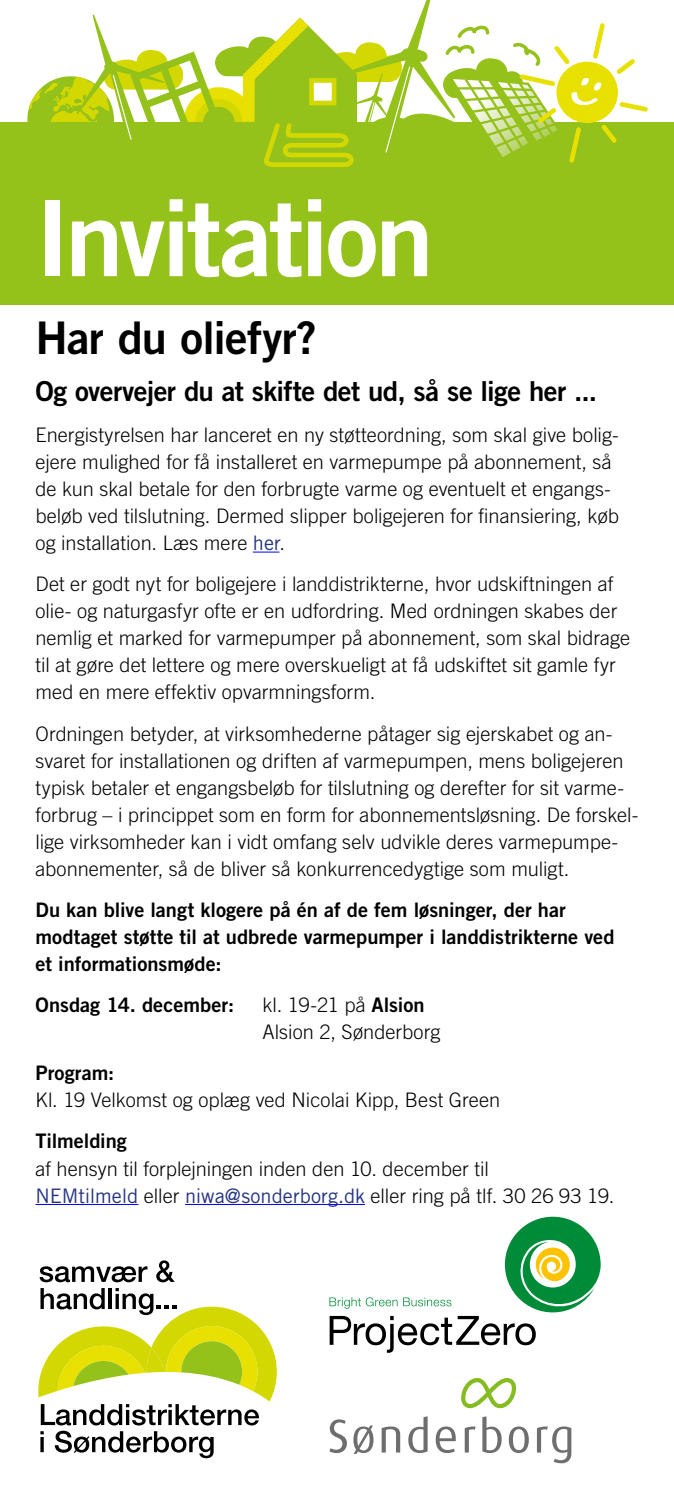
<style>
.page{position:relative;width:674px;height:1489px;background:#fff}
.page>*{position:absolute;margin:0;border:0;box-sizing:border-box;transform-origin:0 0}
.t1{font:105px "Trade Gothic LT Std Bd 2";letter-spacing:-.035em;color:#fff}
.t2{font:45px "Trade Gothic LT Std Bd 2";letter-spacing:-.015em;color:#000}
.t3{font:27.5px "Trade Gothic LT Std Bd 2";letter-spacing:-.02em;color:#000}
.t4{font:300 20px/27px "Trade Gothic LT Std";color:#000}
.t5{font:20px/27px "Trade Gothic LT Std Bd 2";letter-spacing:.005em;color:#000}
.s1{font-weight:400;color:#243282}
.s2{font-family:"Trade Gothic LT Std Bd 2";font-weight:400}
</style>
<div class="page">
<svg style="left:38px;top:1260px;width:239px;height:197px"></svg>
<svg style="left:461px;top:1378px;width:55px;height:29px"></svg>
<svg style="left:329px;top:1419px;width:18px;height:33px"></svg>
<svg style="left:381px;top:1426px;width:19px;height:26px"></svg>
<svg style="left:464px;top:1426px;width:11px;height:26px"></svg>
<svg style="left:508px;top:1426px;width:20px;height:26px"></svg>
<svg style="left:537px;top:1426px;width:34px;height:37px"></svg>
<svg style="left:435px;top:1426px;width:20px;height:26px"></svg>
<svg style="left:482px;top:1416px;width:19px;height:36px"></svg>
<svg style="left:353px;top:1425px;width:20px;height:28px"></svg>
<svg style="left:408px;top:1416px;width:19px;height:36px"></svg>
<svg style="left:329px;top:1216px;width:271px;height:136px"></svg>
<div style="left:0;top:122px;width:673px;height:183px;background:#94c11a"></div>
<svg style="left:27px;top:0;width:621px;height:167px"></svg>
<svg style="left:253px;top:551px;width:26px;height:1px"></svg>
<hr style="left:35px;top:1203px;width:103px;height:1px;background:#00f">
<hr style="left:185px;top:1203px;width:180px;height:1px;background:#00f">
<h1 class="t1" style="left:35px;top:173px;width:399px">Invitation</h1>
<h2 class="t2" style="left:35px;top:310px;width:282px">Har du oliefyr?</h2>
<h3 class="t3" style="left:35px;top:374px;width:563px">Og overvejer du at skifte det ud, så se lige her ...</h3>
<p class="t4" style="left:35px;top:421px;width:584px">Energistyrelsen har lanceret en ny støtteordning, som skal give bolig&shy;ejere mulighed for få installeret en varmepumpe på abonnement, så de kun skal betale for den forbrugte varme og eventuelt et engangs&shy;beløb ved tilslutning. Dermed slipper boligejeren for finansiering, køb og installation. Læs mere <span class="s1">her</span>.</p>
<p class="t4" style="left:35px;top:570px;width:596px">Det er godt nyt for boligejere i landdistrikterne, hvor udskiftningen af olie- og naturgasfyr ofte er en udfordring. Med ordningen skabes der nemlig et marked for varmepumper på abonnement, som skal bidrage til at gøre det lettere og mere overskueligt at få udskiftet sit gamle fyr med en mere effektiv opvarmningsform.</p>
<p class="t4" style="left:35px;top:719px;width:604px">Ordningen betyder, at virksomhederne påtager sig ejerskabet og an&shy;svaret for installationen og driften af varmepumpen, mens boligejeren typisk betaler et engangsbeløb for tilslutning og derefter for sit varme&shy;forbrug – i princippet som en form for abonnementsløsning. De forskel&shy;lige virksomheder kan i vidt omfang selv udvikle deres varmepumpe&shy;abonnementer, så de bliver så konkurrencedygtige som muligt.</p>
<p class="t5" style="left:35px;top:895px;width:580px">Du kan blive langt klogere på én af de fem løsninger, der har modtaget støtte til at udbrede varmepumper i landdistrikterne ved et informationsmøde:</p>
<p class="t5" style="left:35px;top:991px;width:200px">Onsdag 14. december:</p>
<p class="t4" style="left:262px;top:991px;width:179px">kl. 19-21 på <span class="s2">Alsion<br></span>Alsion 2, Sønderborg</p>
<p class="t5" style="left:35px;top:1059px;width:80px">Program:</p>
<p class="t4" style="left:35px;top:1086px;width:466px">Kl. 19 Velkomst og oplæg ved Nicolai Kipp, Best Green</p>
<p class="t5" style="left:35px;top:1127px;width:93px">Tilmelding</p>
<p class="t4" style="left:35px;top:1154px;width:580px">af hensyn til forplejningen inden den 10. december til<br><span class="s1">NEMtilmeld</span> eller <span class="s1">niwa@sonderborg.dk</span> eller ring på tlf. 30 26 93 19.</p>
</div>
